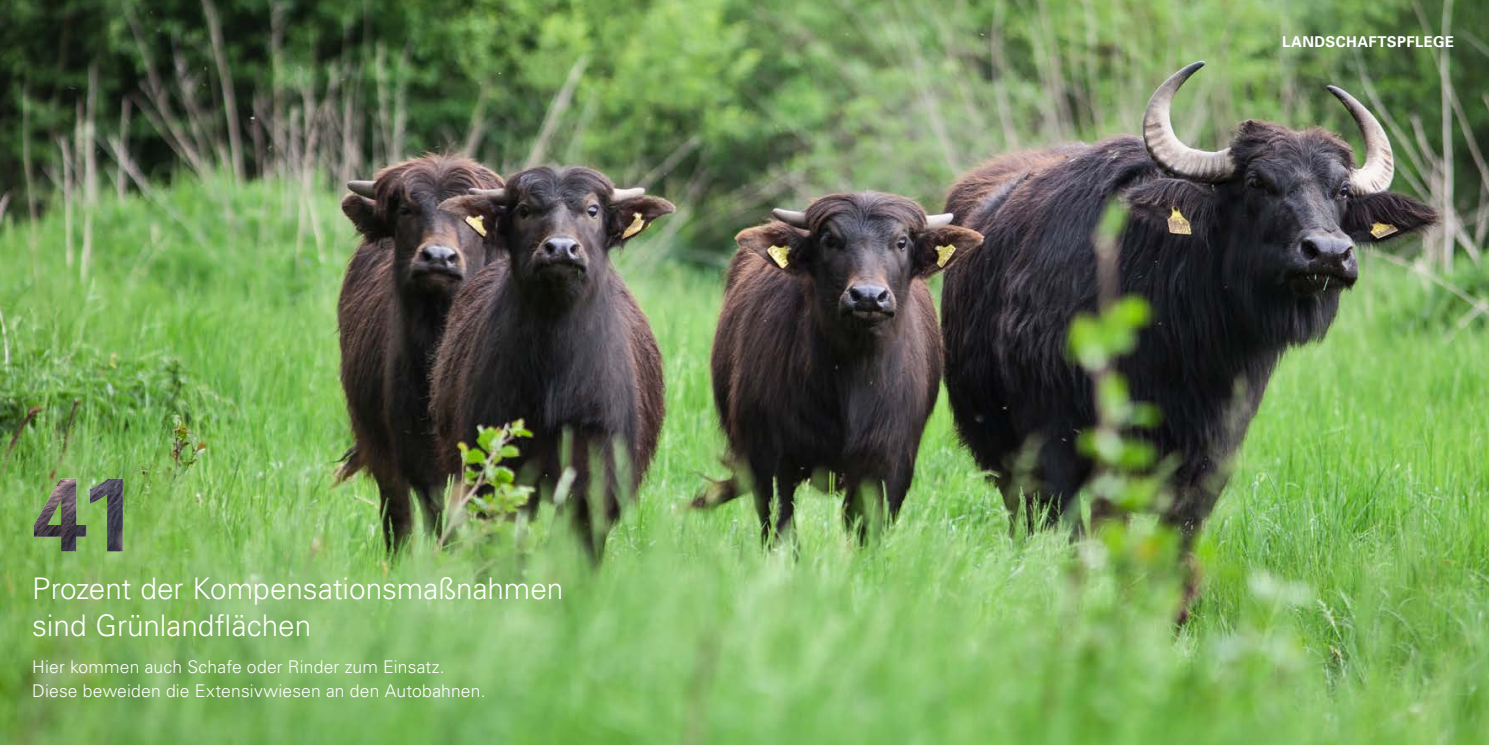
<style>
.page{position:relative;width:1489px;height:745px;background:#fff}
.page>*{position:absolute;margin:0;border:0;box-sizing:border-box;transform-origin:0 0}
.Headline_weiß_links{font:300 29.75px/36.8px "Univers";color:#fff}
.Copy_II_weiß_links{font:300 17.5px/24.5px "Univers";letter-spacing:.01em;color:#fff}
.t1{font:700 14.88px "Univers";letter-spacing:.025em;color:#fff}
</style>
<div class="page">
<img style="left:0;top:0;width:1488px;height:744px">
<img style="left:34px;top:478px;width:89px;height:73px">
<p class="Headline_weiß_links" style="left:32px;top:568px;width:532px">Prozent der Kompensationsmaßnahmen sind Grünlandflächen</p>
<p class="Copy_II_weiß_links" style="left:32px;top:653px;width:455px">Hier kommen auch Schafe oder Rinder zum Einsatz.<br>Diese beweiden die Extensivwiesen an den Autobahnen.</p>
<p class="t1" style="left:1282px;top:32px;width:173px">LANDSCHAFTSPFLEGE</p>
</div>
